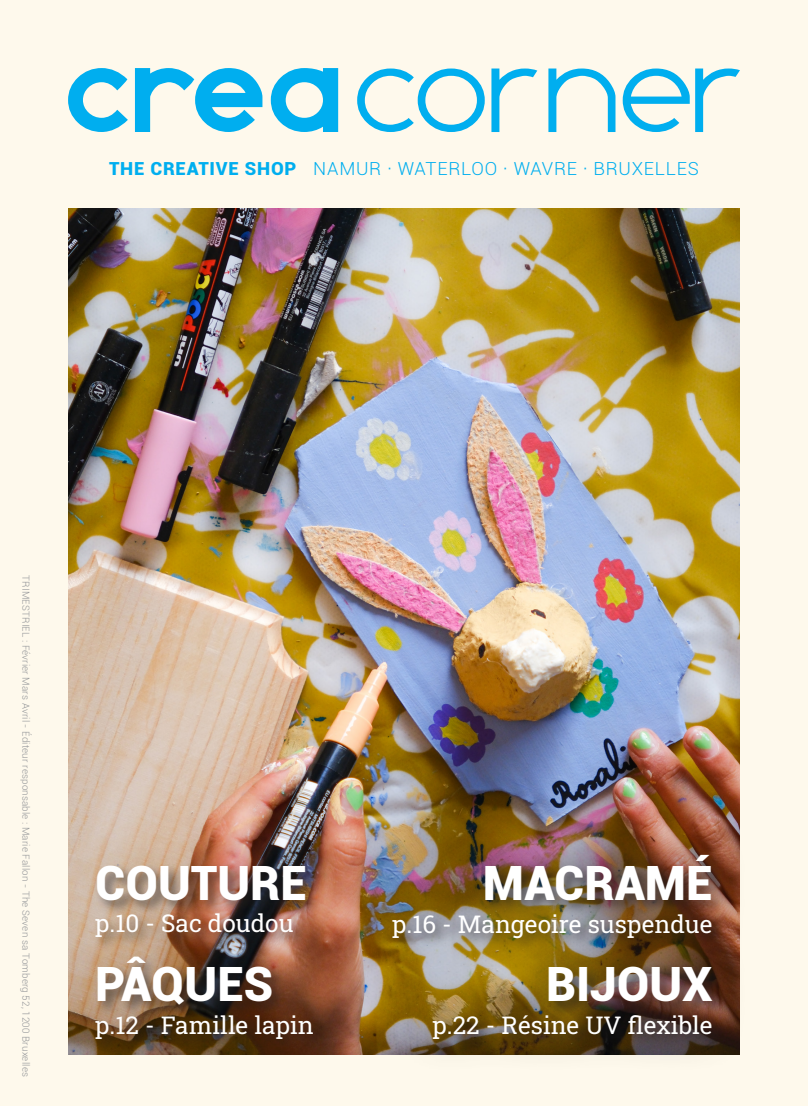
<style>
.page{position:relative;width:808px;height:1106px;background:#fef9ec}
.page>*{position:absolute;margin:0;border:0;box-sizing:border-box;transform-origin:0 0}
.t1{font:900 47.25px "Roboto";color:#fff}
.t2{font:24.45px "Roboto Slab";color:#fff}
.t3{font:300 18px "Roboto";letter-spacing:.04em;color:#00aeef}
.t4{font:300 9.75px "Roboto";letter-spacing:.02em;color:#939598}
.s1{font-weight:900}
</style>
<div class="page">
<svg style="left:357px;top:68px;width:128px;height:64px"></svg>
<svg style="left:491px;top:68px;width:46px;height:64px"></svg>
<svg style="left:548px;top:68px;width:67px;height:64px"></svg>
<svg style="left:623px;top:68px;width:117px;height:64px"></svg>
<svg style="left:68px;top:68px;width:60px;height:64px"></svg>
<svg style="left:135px;top:68px;width:127px;height:64px"></svg>
<svg style="left:271px;top:68px;width:67px;height:64px"></svg>
<img style="left:68px;top:208px;width:672px;height:846px">
<div style="left:357px;top:819px;width:391px;height:255px;background:#231f20;opacity:.7"></div>
<div style="left:59px;top:827px;width:289px;height:247px;background:#231f20;opacity:.1"></div>
<p class="t3" style="left:109px;top:156px;width:591px"><span class="s1">THE CREATIVE SHOP</span> NAMUR · WATERLOO · WAVRE · BRUXELLES</p>
<p class="t4" style="left:33px;top:575px;width:503px;rotate:90deg">TRIMESTRIEL : Février Mars Avril - Éditeur responsable : Marie Fallon - The Seven sa Tomberg 52, 1200 Bruxelles</p>
<p class="t1" style="left:95px;top:849px;width:213px">COUTURE</p>
<p class="t2" style="left:95px;top:906px;width:200px">p.10 - Sac doudou</p>
<p class="t1" style="left:95px;top:950px;width:179px">PÂQUES</p>
<p class="t2" style="left:95px;top:1008px;width:220px">p.12 - Famille lapin</p>
<p class="t1" style="left:483px;top:849px;width:231px">MACRAMÉ</p>
<p class="t2" style="left:392px;top:907px;width:322px">p.16 - Mangeoire suspendue</p>
<p class="t1" style="left:546px;top:951px;width:168px">BIJOUX</p>
<p class="t2" style="left:433px;top:1008px;width:281px">p.22 - Résine UV flexible</p>
</div>
